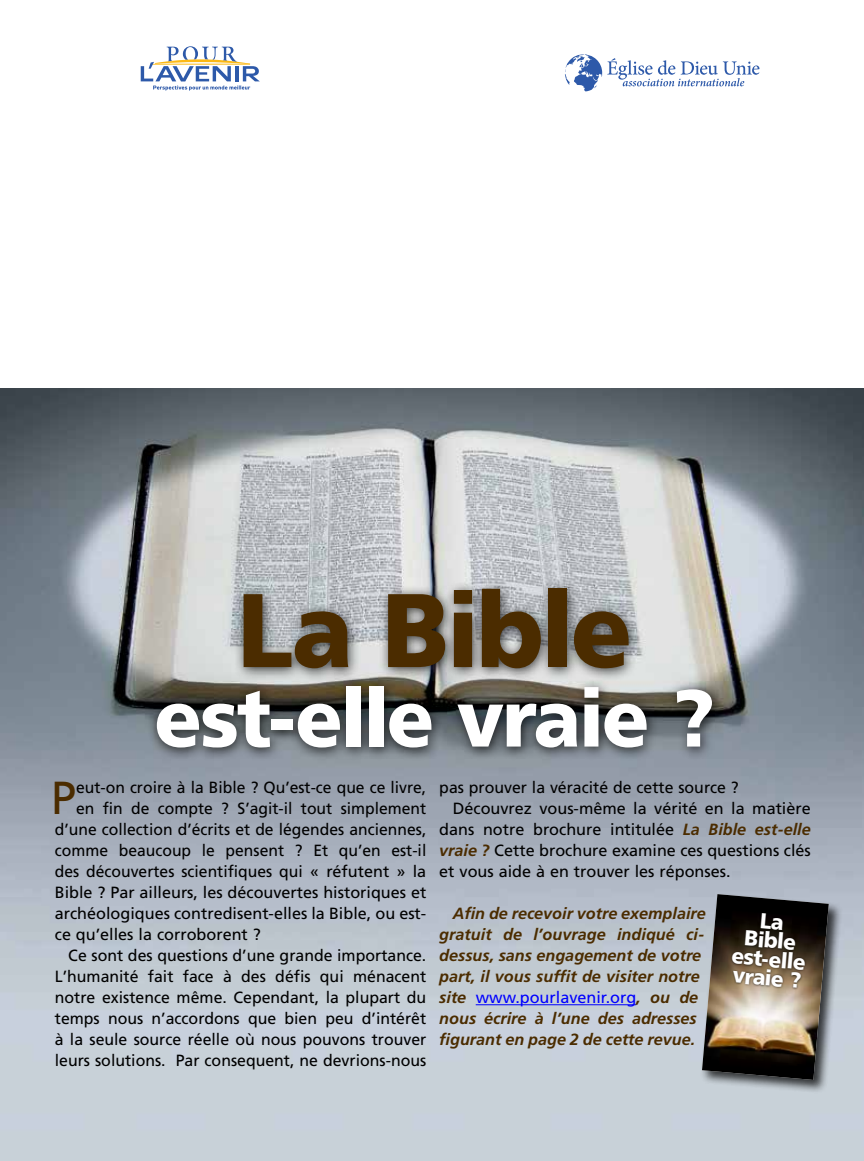
<style>
.page{position:relative;width:864px;height:1161px;background:#fff}
.page>*{position:absolute;margin:0;border:0;box-sizing:border-box;transform-origin:0 0}
.t1{font:900 104.4px "Frutiger";letter-spacing:-.03em;color:#4b2c00}
.t2{font:900 80.55px "Frutiger";letter-spacing:-.03em;color:#fff}
.t3{font:46.35px "Frutiger";color:#4b2c00}
.t4{font:900 21.6px/18.9px "Frutiger";color:#fff;text-align:center}
.t5{font:16.2px "Frutiger";color:#000}
.t6{font:italic 700 16.2px/21px "Frutiger";color:#4b2c00}
.s1{font-weight:700;font-style:italic;color:#4b2c00}
.s2{font-weight:400;font-style:normal;color:#00f}
</style>
<div class="page">
<svg style="left:565px;top:54px;width:194px;height:37px"></svg>
<svg style="left:141px;top:46px;width:119px;height:45px"></svg>
<img style="left:0;top:389px;width:864px;height:772px">
<hr style="left:476px;top:1004px;width:160px;height:1px;background:#00f">
<div style="left:700px;top:892px;width:143px;height:202px;background:#000;opacity:.75"></div>
<img style="left:702px;top:894px;width:127px;height:186px">
<div style="left:147px;top:580px;width:578px;height:181px;background:#000;opacity:.75"></div>
<h1 class="t1" style="left:237px;top:567px;width:397px">La Bible</h1>
<h2 class="t2" style="left:154px;top:670px;width:562px">est-elle vraie ?</h2>
<h3 class="t3" style="left:51px;top:771px;width:26px">P</h3>
<p class="t5" style="left:76px;top:778px;width:352px">eut-on croire à la Bible ? Qu’est-ce que ce livre,</p>
<p class="t5" style="left:76px;top:799px;width:352px">en fin de compte ? S’agit-il tout simplement</p>
<p class="t5" style="left:55px;top:820px;width:373px">d’une collection d’écrits et de légendes anciennes,</p>
<p class="t5" style="left:55px;top:841px;width:373px">comme beaucoup le pensent ? Et qu’en est-il</p>
<p class="t5" style="left:55px;top:862px;width:373px">des découvertes scientifiques qui « réfutent » la</p>
<p class="t5" style="left:55px;top:883px;width:373px">Bible ? Par ailleurs, les découvertes historiques et</p>
<p class="t5" style="left:55px;top:904px;width:373px">archéologiques contredisent-elles la Bible, ou est-</p>
<p class="t5" style="left:55px;top:925px;width:208px">ce qu’elles la corroborent ?</p>
<p class="t5" style="left:68px;top:946px;width:360px">Ce sont des questions d’une grande importance.</p>
<p class="t5" style="left:55px;top:967px;width:373px">L’humanité fait face à des défis qui ménacent</p>
<p class="t5" style="left:55px;top:988px;width:373px">notre existence même. Cependant, la plupart du</p>
<p class="t5" style="left:55px;top:1009px;width:373px">temps nous n’accordons que bien peu d’intérêt</p>
<p class="t5" style="left:55px;top:1030px;width:373px">à la seule source réelle où nous pouvons trouver</p>
<p class="t5" style="left:55px;top:1051px;width:373px">leurs solutions. Par consequent, ne devrions-nous</p>
<p class="t5" style="left:439px;top:778px;width:301px">pas prouver la véracité de cette source ?</p>
<p class="t5" style="left:453px;top:799px;width:360px">Découvrez vous-même la vérité en la matière</p>
<p class="t5" style="left:439px;top:820px;width:373px">dans notre brochure intitulée <span class="s1">La Bible est-elle</span></p>
<p class="t5" style="left:439px;top:841px;width:373px"><span class="s1">vraie ?</span> Cette brochure examine ces questions clés</p>
<p class="t5" style="left:439px;top:862px;width:293px">et vous aide à en trouver les réponses.</p>
<p class="t6" style="left:439px;top:903px;width:268px;text-indent:13px">Afin de recevoir votre exemplaire gratuit de l’ouvrage indiqué ci&shy;dessus, sans engagement de votre part, il vous suffit de visiter notre site <span class="s2">www.pourlavenir.org</span>, ou de nous écrire à l’une des adresses figurant en page 2 de cette revue.</p>
<h3 class="t4" style="left:736px;top:909px;width:76px;rotate:5deg">La<br>Bible est-elle vraie ?</h3>
</div>
